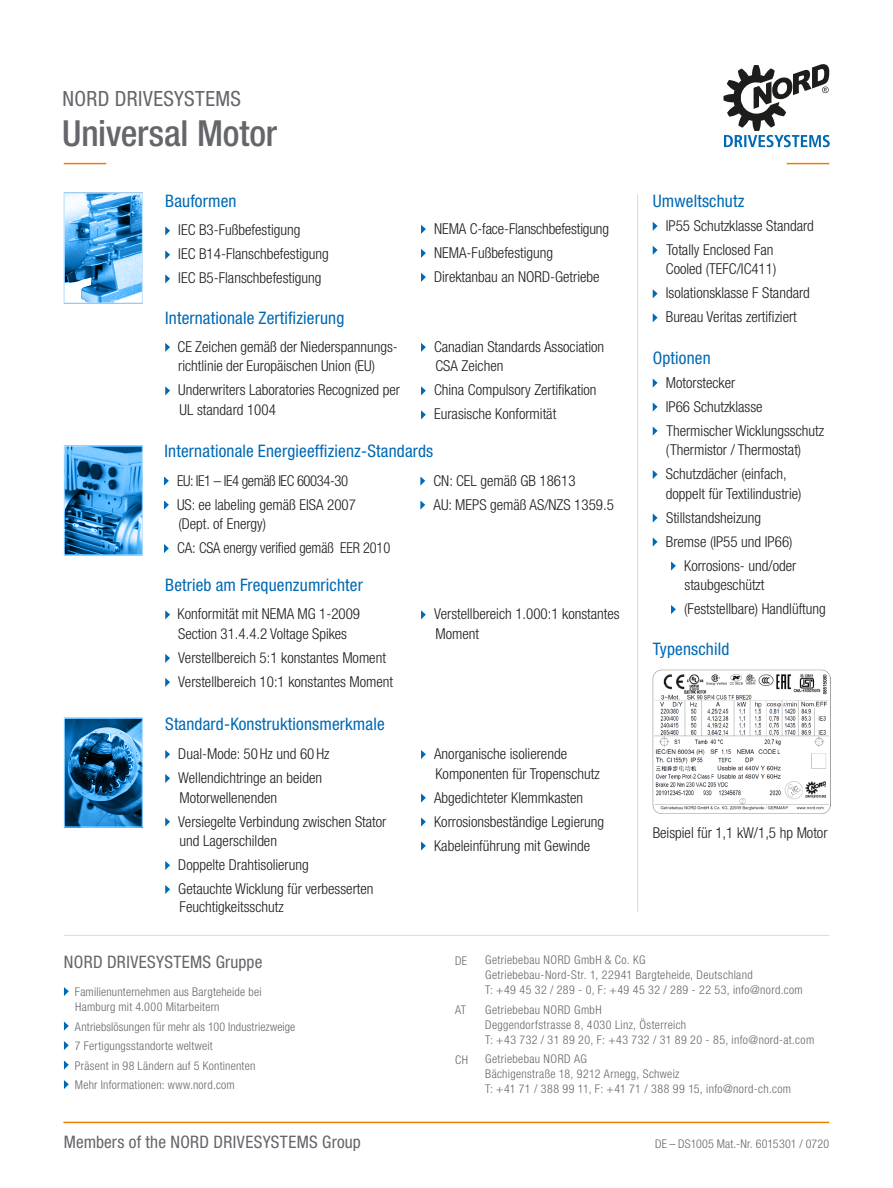
<style>
.page{position:relative;width:893px;height:1188px;background:#fff}
.page>*{position:absolute;margin:0;border:0;box-sizing:border-box;transform-origin:0 0}
.t1{font:500 condensed 36px "Helvetica Neue LT Std";letter-spacing:-.005em;color:#64666b}
.t2{font:condensed 21px "Helvetica Neue LT Std";letter-spacing:.02em;color:#64666b}
.Headline{font:condensed 17.25px "Helvetica Neue LT Std";letter-spacing:.01em;color:#0069b4}
.t3{font:condensed 17.25px "Helvetica Neue LT Std";letter-spacing:.015em;color:#64666b}
.Headline-2{font:300 condensed 15px/19.5px "Helvetica Neue LT Std";color:#1d1d1b}
.Headline-3{font:300 condensed 15px "Helvetica Neue LT Std";letter-spacing:-.03em;color:#1d1d1b}
.t4{font:300 condensed 12px/15px "Helvetica Neue LT Std";letter-spacing:.025em;color:#64666b}
</style>
<div class="page">
<hr style="left:63px;top:1122px;width:766px;height:1px;background:#ef7d00">
<svg style="left:64px;top:987px;width:5px;height:9px"></svg>
<svg style="left:64px;top:1022px;width:5px;height:9px"></svg>
<svg style="left:64px;top:1041px;width:5px;height:9px"></svg>
<svg style="left:64px;top:1061px;width:5px;height:9px"></svg>
<svg style="left:64px;top:1080px;width:5px;height:9px"></svg>
<svg style="left:653px;top:222px;width:5px;height:9px"></svg>
<svg style="left:653px;top:246px;width:5px;height:9px"></svg>
<svg style="left:653px;top:289px;width:5px;height:9px"></svg>
<svg style="left:653px;top:313px;width:5px;height:9px"></svg>
<svg style="left:653px;top:379px;width:5px;height:9px"></svg>
<svg style="left:653px;top:403px;width:5px;height:9px"></svg>
<svg style="left:653px;top:427px;width:5px;height:9px"></svg>
<svg style="left:653px;top:470px;width:5px;height:9px"></svg>
<svg style="left:653px;top:514px;width:5px;height:9px"></svg>
<svg style="left:653px;top:538px;width:5px;height:9px"></svg>
<svg style="left:671px;top:562px;width:5px;height:9px"></svg>
<svg style="left:671px;top:605px;width:5px;height:9px"></svg>
<img style="left:653px;top:669px;width:178px;height:144px">
<hr style="left:637px;top:195px;width:1px;height:717px;background:#dadada">
<svg style="left:165px;top:226px;width:5px;height:9px"></svg>
<svg style="left:165px;top:250px;width:5px;height:9px"></svg>
<svg style="left:165px;top:274px;width:5px;height:9px"></svg>
<svg style="left:421px;top:225px;width:5px;height:9px"></svg>
<svg style="left:421px;top:249px;width:5px;height:9px"></svg>
<svg style="left:421px;top:273px;width:5px;height:9px"></svg>
<svg style="left:164px;top:477px;width:5px;height:9px"></svg>
<svg style="left:164px;top:501px;width:5px;height:9px"></svg>
<svg style="left:164px;top:544px;width:5px;height:9px"></svg>
<svg style="left:420px;top:477px;width:5px;height:9px"></svg>
<svg style="left:420px;top:501px;width:5px;height:9px"></svg>
<svg style="left:165px;top:610px;width:5px;height:9px"></svg>
<svg style="left:165px;top:654px;width:5px;height:9px"></svg>
<svg style="left:165px;top:678px;width:5px;height:9px"></svg>
<svg style="left:421px;top:610px;width:5px;height:9px"></svg>
<svg style="left:165px;top:750px;width:5px;height:9px"></svg>
<svg style="left:165px;top:774px;width:5px;height:9px"></svg>
<svg style="left:165px;top:817px;width:5px;height:10px"></svg>
<svg style="left:165px;top:861px;width:5px;height:9px"></svg>
<svg style="left:165px;top:885px;width:5px;height:9px"></svg>
<svg style="left:421px;top:750px;width:5px;height:9px"></svg>
<svg style="left:421px;top:793px;width:5px;height:10px"></svg>
<svg style="left:421px;top:817px;width:5px;height:10px"></svg>
<svg style="left:421px;top:841px;width:5px;height:10px"></svg>
<svg style="left:165px;top:343px;width:5px;height:9px"></svg>
<svg style="left:165px;top:386px;width:5px;height:9px"></svg>
<svg style="left:421px;top:343px;width:5px;height:9px"></svg>
<svg style="left:421px;top:386px;width:5px;height:9px"></svg>
<svg style="left:421px;top:410px;width:5px;height:9px"></svg>
<hr style="left:64px;top:163px;width:42px;height:1px;background:#ef7d00">
<hr style="left:787px;top:163px;width:42px;height:1px;background:#ef7d00">
<svg style="left:723px;top:64px;width:107px;height:83px"></svg>
<svg style="left:64px;top:446px;width:78px;height:109px;background:#3d8fca"></svg>
<svg style="left:64px;top:718px;width:78px;height:109px;background:#22699c"></svg>
<svg style="left:66px;top:195px;width:75px;height:106px;background:#61a8db"></svg>
<hr style="left:64px;top:935px;width:765px;height:1px;background:#dadada">
<p class="t2" style="left:63px;top:86px;width:180px">NORD DRIVESYSTEMS</p>
<p class="t1" style="left:62px;top:112px;width:217px">Universal Motor</p>
<p class="Headline" style="left:165px;top:191px;width:73px">Bauformen</p>
<p class="Headline-2" style="left:178px;top:220px;width:124px">IEC B3-Fußbefestigung</p>
<p class="Headline-2" style="left:178px;top:244px;width:152px">IEC B14-Flanschbefestigung</p>
<p class="Headline-2" style="left:178px;top:268px;width:145px">IEC B5-Flanschbefestigung</p>
<p class="Headline" style="left:165px;top:307px;width:181px">Internationale Zertifizierung</p>
<p class="Headline-2" style="left:178px;top:337px;width:222px">CE Zeichen gemäß der Niederspannungs&shy;richtlinie der Europäischen Union (EU)</p>
<p class="Headline-2" style="left:178px;top:380px;width:223px">Underwriters Laboratories Recognized per<br>UL standard 1004</p>
<p class="Headline-2" style="left:434px;top:219px;width:177px">NEMA C-face-Flanschbefestigung</p>
<p class="Headline-2" style="left:434px;top:243px;width:121px">NEMA-Fußbefestigung</p>
<p class="Headline-2" style="left:434px;top:267px;width:167px">Direktanbau an NORD-Getriebe</p>
<p class="Headline-2" style="left:434px;top:337px;width:172px">Canadian Standards Association<br>CSA Zeichen</p>
<p class="Headline-2" style="left:434px;top:380px;width:164px">China Compulsory Zertifikation</p>
<p class="Headline-2" style="left:434px;top:404px;width:124px">Eurasische Konformität</p>
<p class="Headline" style="left:165px;top:441px;width:270px">Internationale Energieeffizienz-Standards</p>
<p class="Headline-3" style="left:177px;top:472px;width:173px">EU: IE1 – IE4 gemäß IEC 60034-30</p>
<p class="Headline-2" style="left:177px;top:494px;width:180px">US: ee labeling gemäß EISA 2007 (Dept. of Energy)</p>
<p class="Headline-2" style="left:177px;top:538px;width:215px">CA: CSA energy verified gemäß EER 2010</p>
<p class="Headline" style="left:165px;top:575px;width:199px">Betrieb am Frequenzumrichter</p>
<p class="Headline-2" style="left:178px;top:604px;width:184px">Konformität mit NEMA MG 1-2009<br>Section 31.4.4.2 Voltage Spikes</p>
<p class="Headline-2" style="left:178px;top:648px;width:209px">Verstellbereich 5:1 konstantes Moment</p>
<p class="Headline-2" style="left:178px;top:672px;width:216px">Verstellbereich 10:1 konstantes Moment</p>
<p class="Headline" style="left:165px;top:714px;width:221px">Standard-Konstruktionsmerkmale</p>
<p class="Headline-2" style="left:178px;top:744px;width:153px">Dual-Mode: 50Hz und 60Hz</p>
<p class="Headline-2" style="left:178px;top:768px;width:145px">Wellendichtringe an beiden<br>Motorwellenenden</p>
<p class="Headline-2" style="left:178px;top:811px;width:210px">Versiegelte Verbindung zwischen Stator und Lagerschilden</p>
<p class="Headline-2" style="left:178px;top:855px;width:132px">Doppelte Drahtisolierung</p>
<p class="Headline-2" style="left:178px;top:880px;width:197px;line-height:18px">Getauchte Wicklung für verbesserten<br>Feuchtigkeitsschutz</p>
<p class="Headline-2" style="left:433px;top:470px;width:144px">CN: CEL gemäß GB 18613</p>
<p class="Headline-2" style="left:433px;top:494px;width:182px">AU: MEPS gemäß AS/NZS 1359.5</p>
<p class="Headline-2" style="left:434px;top:604px;width:187px">Verstellbereich 1.000:1 konstantes<br>Moment</p>
<p class="Headline-2" style="left:434px;top:744px;width:167px">Anorganische isolierende<br>Komponenten für Tropenschutz</p>
<p class="Headline-2" style="left:434px;top:787px;width:151px">Abgedichteter Klemmkasten</p>
<p class="Headline-2" style="left:434px;top:811px;width:172px">Korrosionsbeständige Legierung</p>
<p class="Headline-2" style="left:434px;top:835px;width:157px">Kabeleinführung mit Gewinde</p>
<p class="Headline" style="left:653px;top:191px;width:93px">Umweltschutz</p>
<p class="Headline-2" style="left:666px;top:216px;width:150px">IP55 Schutzklasse Standard</p>
<p class="Headline-2" style="left:666px;top:240px;width:109px">Totally Enclosed Fan</p>
<p class="Headline-2" style="left:666px;top:259px;width:112px">Cooled (TEFC/IC411)</p>
<p class="Headline-2" style="left:666px;top:283px;width:146px">Isolationsklasse F Standard</p>
<p class="Headline-2" style="left:666px;top:307px;width:133px">Bureau Veritas zertifiziert</p>
<p class="Headline" style="left:653px;top:347px;width:60px">Optionen</p>
<p class="Headline-2" style="left:666px;top:372px;width:71px">Motorstecker</p>
<p class="Headline-2" style="left:666px;top:396px;width:98px">IP66 Schutzklasse</p>
<p class="Headline-2" style="left:666px;top:420px;width:160px">Thermischer Wicklungsschutz (Thermistor / Thermostat)</p>
<p class="Headline-2" style="left:666px;top:464px;width:137px">Schutzdächer (einfach, doppelt für Textilindustrie)</p>
<p class="Headline-2" style="left:666px;top:507px;width:97px">Stillstandsheizung</p>
<p class="Headline-2" style="left:666px;top:531px;width:128px">Bremse (IP55 und IP66)</p>
<p class="Headline-2" style="left:684px;top:555px;width:114px">Korrosions- und/oder</p>
<p class="Headline-2" style="left:684px;top:575px;width:81px">staubgeschützt</p>
<p class="Headline-2" style="left:684px;top:599px;width:143px">(Feststellbare) Handlüftung</p>
<p class="Headline" style="left:653px;top:639px;width:78px">Typenschild</p>
<p class="Headline-2" style="left:653px;top:823px;width:176px">Beispiel für 1,1 kW/1,5 hp Motor</p>
<p class="t3" style="left:64px;top:952px;width:200px">NORD DRIVESYSTEMS Gruppe</p>
<p class="t4" style="left:75px;top:984px;width:188px">Familienunternehmen aus Bargteheide bei<br>Hamburg mit 4.000 Mitarbeitern</p>
<p class="t4" style="left:75px;top:1019px;width:222px">Antriebslösungen für mehr als 100 Industriezweige</p>
<p class="t4" style="left:75px;top:1038px;width:139px">7 Fertigungsstandorte weltweit</p>
<p class="t4" style="left:75px;top:1058px;width:182px">Präsent in 98 Ländern auf 5 Kontinenten</p>
<p class="t4" style="left:75px;top:1077px;width:161px">Mehr Informationen: www.nord.com</p>
<p class="t4" style="left:455px;top:953px;width:14px">DE</p>
<p class="t4" style="left:455px;top:1002px;width:13px">AT</p>
<p class="t4" style="left:455px;top:1052px;width:15px">CH</p>
<p class="t4" style="left:485px;top:953px;width:319px">Getriebebau NORD GmbH &amp; Co. KG<br>Getriebebau-Nord-Str. 1, 22941 Bargteheide, Deutschland<br>T: +49 45 32 / 289 - 0, F: +49 45 32 / 289 - 22 53, info@nord.com</p>
<p class="t4" style="left:485px;top:1002px;width:203px">Getriebebau NORD GmbH<br>Deggendorfstrasse 8, 4030 Linz, Österreich</p>
<p class="t4" style="left:485px;top:1032px;width:331px">T: +43 732 / 31 89 20, F: +43 732 / 31 89 20 - 85, info@nord-at.com</p>
<p class="t4" style="left:485px;top:1051px;width:307px">Getriebebau NORD AG<br>Bächigenstraße 18, 9212 Arnegg, Schweiz<br>T: +41 71 / 388 99 11, F: +41 71 / 388 99 15, info@nord-ch.com</p>
<p class="t3" style="left:64px;top:1132px;width:299px">Members of the NORD DRIVESYSTEMS Group</p>
<p class="t4" style="left:655px;top:1136px;width:176px">DE – DS1005 Mat.-Nr. 6015301 / 0720</p>
</div>
